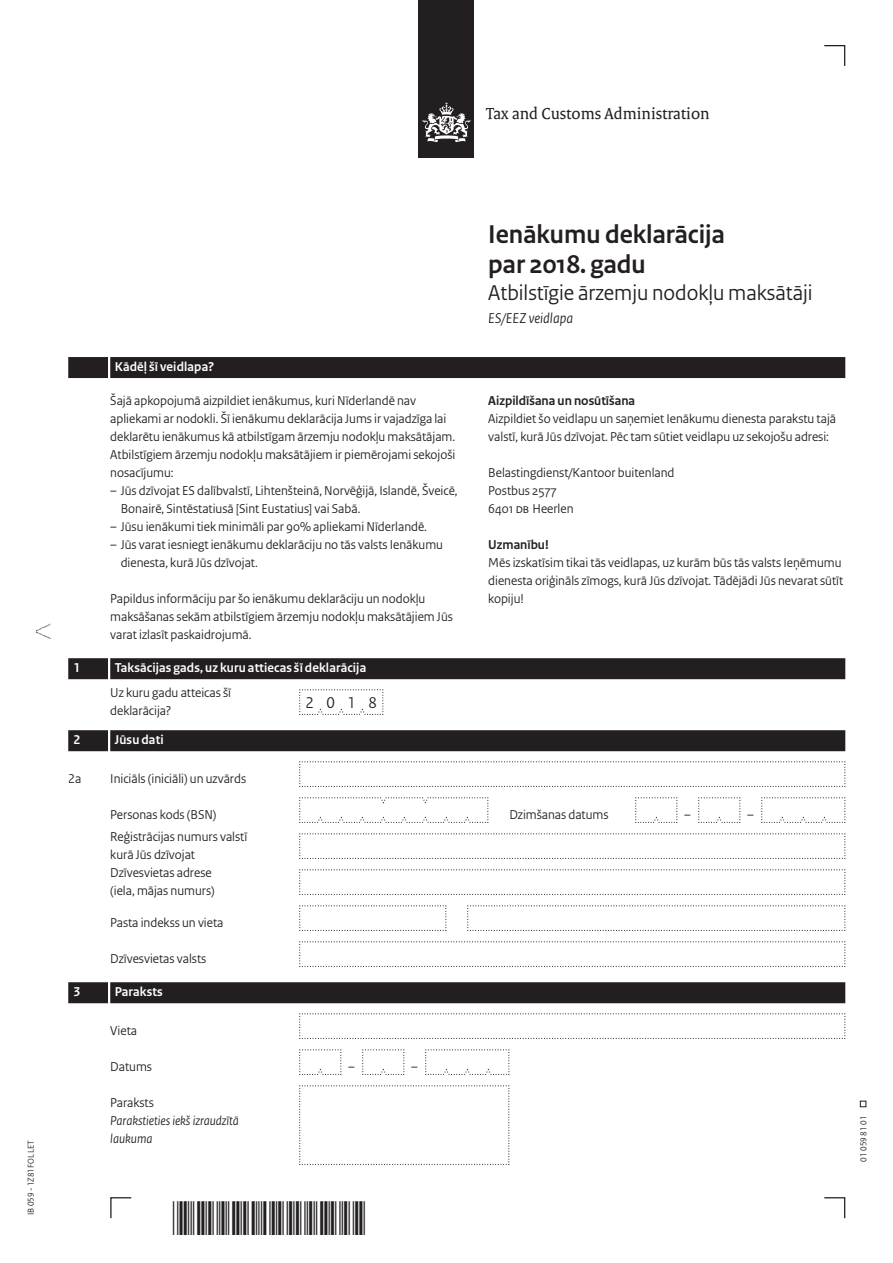
<style>
.page{position:relative;width:893px;height:1263px;background:#fff}
.page>*{position:absolute;margin:0;border:0;box-sizing:border-box;transform-origin:0 0}
.t1{font:700 27px/30px "Rijksoverheid Sans Heading";color:#231f20}
.t2{font:22.5px "Rijksoverheid Sans Heading";color:#231f20}
.t3{font:17.25px "Rijksoverheid Serif";color:#231f20}
.t4{font:16.5px "Rijksoverheid Sans Heading";color:#231f20}
.t5{font:italic 15px "Rijksoverheid Sans Heading";color:#231f20}
.t6{font:13.5px/18px "Rijksoverheid Sans Heading";color:#231f20}
.t7{font:700 13.5px "Rijksoverheid Sans Heading";letter-spacing:.01em;color:#fff}
.t8{font:italic 13.5px/18px "Rijksoverheid Sans Heading";color:#231f20}
.t9{font:700 13.5px "Rijksoverheid Sans Heading";color:#231f20}
.t10{font:9px "Rijksoverheid Sans Heading";color:#231f20}
</style>
<div class="page">
<div style="left:419px;top:0;width:55px;height:158px;background:#231f20"></div>
<svg style="left:423px;top:102px;width:47px;height:40px"></svg>
<svg style="left:824px;top:1197px;width:22px;height:22px"></svg>
<svg style="left:110px;top:1197px;width:22px;height:22px"></svg>
<svg style="left:824px;top:45px;width:22px;height:21px"></svg>
<svg style="left:860px;top:1101px;width:6px;height:6px"></svg>
<svg style="left:36px;top:624px;width:15px;height:15px"></svg>
<div style="left:110px;top:357px;width:735px;height:21px;background:#231f20"></div>
<div style="left:68px;top:357px;width:40px;height:21px;background:#231f20"></div>
<div style="left:110px;top:658px;width:735px;height:21px;background:#231f20"></div>
<div style="left:68px;top:658px;width:40px;height:21px;background:#231f20"></div>
<div style="left:110px;top:730px;width:735px;height:21px;background:#231f20"></div>
<div style="left:68px;top:730px;width:40px;height:21px;background:#231f20"></div>
<div style="left:110px;top:982px;width:735px;height:21px;background:#231f20"></div>
<div style="left:68px;top:982px;width:40px;height:21px;background:#231f20"></div>
<svg style="left:299px;top:689px;width:85px;height:26px"></svg>
<svg style="left:299px;top:761px;width:547px;height:26px"></svg>
<svg style="left:299px;top:797px;width:190px;height:26px"></svg>
<svg style="left:635px;top:797px;width:43px;height:26px"></svg>
<svg style="left:698px;top:797px;width:43px;height:26px"></svg>
<svg style="left:761px;top:797px;width:85px;height:26px"></svg>
<svg style="left:299px;top:833px;width:547px;height:26px"></svg>
<svg style="left:299px;top:869px;width:547px;height:26px"></svg>
<svg style="left:299px;top:905px;width:148px;height:26px"></svg>
<svg style="left:467px;top:905px;width:379px;height:26px"></svg>
<svg style="left:299px;top:941px;width:547px;height:26px"></svg>
<svg style="left:299px;top:1013px;width:547px;height:26px"></svg>
<svg style="left:299px;top:1049px;width:43px;height:26px"></svg>
<svg style="left:362px;top:1049px;width:43px;height:26px"></svg>
<svg style="left:425px;top:1049px;width:85px;height:26px"></svg>
<svg style="left:299px;top:1085px;width:211px;height:80px"></svg>
<p class="t3" style="left:486px;top:103px;width:225px">Tax and Customs Administration</p>
<p class="t10" style="left:26px;top:1215px;width:76px;rotate:-90deg">IB 059 - 1Z81FOL LET</p>
<p class="t7" style="left:115px;top:359px;width:101px">Kādēļ šī veidlapa?</p>
<p class="t6" style="left:110px;top:392px;width:347px">Šajā apkopojumā aizpildiet ienākumus, kuri Nīderlandē nav apliekami ar nodokli. Šī ienākumu deklarācija Jums ir vajadzīga lai deklarētu ienākumus kā atbilstīgam ārzemju nodokļu maksātājam.<br>Atbilstīgiem ārzemju nodokļu maksātājiem ir piemērojami sekojoši nosacījumu:</p>
<p class="t6" style="left:121px;top:482px;width:338px;text-indent:-11px">– Jūs dzīvojat ES dalībvalstī, Lihtenšteinā, Norvēģijā, Islandē, Šveicē,<br>Bonairē, Sintēstatiusā [Sint Eustatius] vai Sabā.</p>
<p class="t6" style="left:110px;top:518px;width:318px">– Jūsu ienākumi tiek minimāli par 90% apliekami Nīderlandē.</p>
<p class="t6" style="left:121px;top:536px;width:324px;text-indent:-11px">– Jūs varat iesniegt ienākumu deklarāciju no tās valsts Ienākumu dienesta, kurā Jūs dzīvojat.</p>
<p class="t6" style="left:110px;top:590px;width:344px">Papildus informāciju par šo ienākumu deklarāciju un nodokļu maksāšanas sekām atbilstīgiem ārzemju nodokļu maksātājiem Jūs varat izlasīt paskaidrojumā.</p>
<h1 class="t1" style="left:488px;top:220px;width:238px">Ienākumu deklarācija par 2018. gadu</h1>
<h2 class="t2" style="left:488px;top:280px;width:326px">Atbilstīgie ārzemju nodokļu maksātāji</h2>
<p class="t5" style="left:488px;top:309px;width:86px">ES/EEZ veidlapa</p>
<p class="t9" style="left:488px;top:393px;width:148px">Aizpildīšana un nosūtīšana</p>
<p class="t6" style="left:488px;top:410px;width:349px">Aizpildiet šo veidlapu un saņemiet Ienākumu dienesta parakstu tajā valstī, kurā Jūs dzīvojat. Pēc tam sūtiet veidlapu uz sekojošu adresi:</p>
<p class="t6" style="left:488px;top:464px;width:188px">Belastingdienst/Kantoor buitenland<br>Postbus 2577<br>6401 DB Heerlen</p>
<p class="t9" style="left:488px;top:537px;width:62px">Uzmanību!</p>
<p class="t6" style="left:488px;top:554px;width:356px">Mēs izskatīsim tikai tās veidlapas, uz kurām būs tās valsts Ieņēmumu dienesta oriģināls zīmogs, kurā Jūs dzīvojat. Tādējādi Jūs nevarat sūtīt kopiju!</p>
<p class="t7" style="left:74px;top:660px;width:8px">1</p>
<p class="t7" style="left:115px;top:660px;width:253px">Taksācijas gads, uz kuru attiecas šī deklarācija</p>
<p class="t6" style="left:110px;top:684px;width:122px">Uz kuru gadu atteicas šī deklarācija?</p>
<p class="t7" style="left:74px;top:732px;width:8px">2</p>
<p class="t7" style="left:115px;top:732px;width:50px">Jūsu dati</p>
<p class="t6" style="left:68px;top:770px;width:15px">2a</p>
<p class="t6" style="left:110px;top:770px;width:137px">Iniciāls (iniciāli) un uzvārds</p>
<p class="t6" style="left:110px;top:806px;width:108px">Personas kods (BSN)</p>
<p class="t6" style="left:509px;top:806px;width:101px">Dzimšanas datums</p>
<p class="t6" style="left:110px;top:828px;width:138px">Reģistrācijas numurs valstī kurā Jūs dzīvojat<br>Dzīvesvietas adrese<br>(iela, mājas numurs)</p>
<p class="t6" style="left:110px;top:914px;width:115px">Pasta indekss un vieta</p>
<p class="t6" style="left:110px;top:950px;width:97px">Dzīvesvietas valsts</p>
<p class="t7" style="left:74px;top:984px;width:8px">3</p>
<p class="t7" style="left:115px;top:984px;width:49px">Paraksts</p>
<p class="t6" style="left:110px;top:1022px;width:28px">Vieta</p>
<p class="t6" style="left:110px;top:1058px;width:43px">Datums</p>
<p class="t6" style="left:110px;top:1094px;width:45px">Paraksts</p>
<p class="t8" style="left:110px;top:1112px;width:130px">Parakstieties iekš izraudzītā laukuma</p>
<p class="t4" style="left:306px;top:693px;width:73px">2018</p>
<p class="t6" style="left:348px;top:1058px;width:8px">–</p>
<p class="t6" style="left:411px;top:1058px;width:8px">–</p>
<p class="t6" style="left:684px;top:806px;width:8px">–</p>
<p class="t6" style="left:747px;top:806px;width:8px">–</p>
<p class="t10" style="left:858px;top:1161px;width:47px;rotate:-90deg">01 059 81 01</p>
</div>
